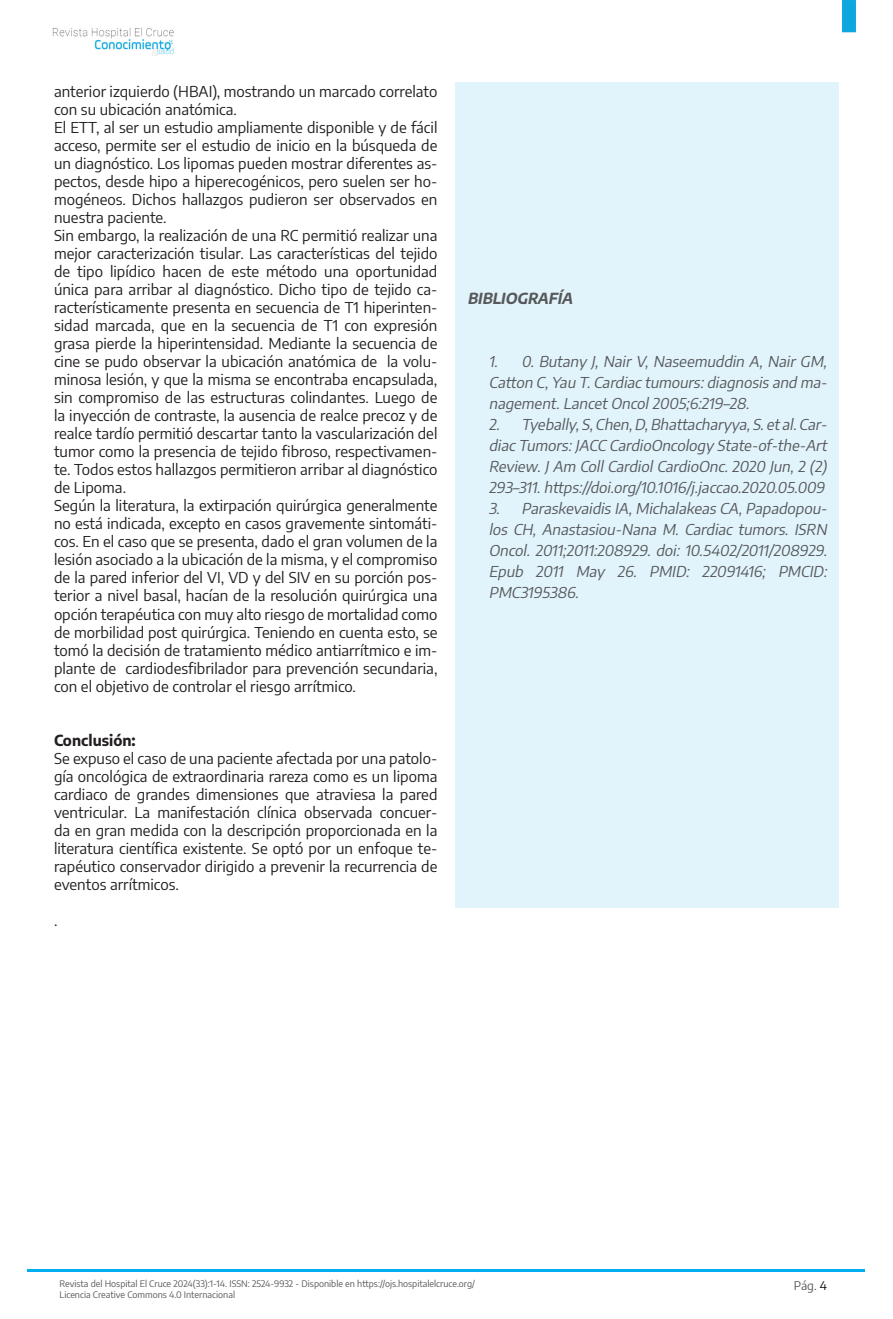
<style>
.page{position:relative;width:893px;height:1319px;background:#fff}
.page>*{position:absolute;margin:0;border:0;box-sizing:border-box;transform-origin:0 0}
.t1{font:15px/18px "Encode Sans";color:#231f20;text-align:justify}
.t2{font:italic 15px/21px "Encode Sans";color:#57585a;text-align:justify}
.t3{font:italic 700 15px "Encode Sans";color:#57585a}
.t4{font:700 15px "Encode Sans";color:#231f20}
.t5{font:12px "Encode Sans";color:#57585a}
.t6{font:9px/10.8px "Encode Sans";color:#57585a}
.s1{color:#0b090c}
</style>
<div class="page">
<hr style="left:28px;top:1269px;width:837px;height:2px;background:#00aeef">
<div style="left:842px;top:0;width:14px;height:32px;background:#0da7de"></div>
<img style="left:52px;top:27px;width:122px;height:29px">
<div style="left:455px;top:82px;width:384px;height:825px;background:#e1f4fc"></div>
<p class="t1" style="left:54px;top:82px;width:385px">anterior izquierdo (HBAI), mostrando un marcado correlato con su ubicación anatómica.</p>
<p class="t1" style="left:54px;top:118px;width:385px">El ETT, al ser un estudio ampliamente disponible y de fácil acceso, permite ser el estudio de inicio en la búsqueda de un diagnóstico. Los lipomas pueden mostrar diferentes as&shy;pectos, desde hipo a hiperecogénicos, pero suelen ser ho&shy;mogéneos. Dichos hallazgos pudieron ser observados en nuestra paciente.</p>
<p class="t1" style="left:54px;top:226px;width:385px">Sin embargo, la realización de una RC permitió realizar una mejor caracterización tisular. Las características del tejido de tipo lipídico hacen de este método una oportunidad única para arribar al diagnóstico. Dicho tipo de tejido ca&shy;racterísticamente presenta en secuencia de T1 hiperinten&shy;sidad marcada, que en la secuencia de T1 con expresión grasa pierde la hiperintensidad. Mediante la secuencia de cine se pudo observar la ubicación anatómica de la volu&shy;minosa lesión, y que la misma se encontraba encapsulada, sin compromiso de las estructuras colindantes. Luego de la inyección de contraste, la ausencia de realce precoz y de realce tardío permitió descartar tanto la vascularización del tumor como la presencia de tejido fibroso, respectivamen&shy;te. Todos estos hallazgos permitieron arribar al diagnóstico de Lipoma.</p>
<p class="t1" style="left:54px;top:496px;width:385px">Según la literatura, la extirpación quirúrgica generalmente no está indicada, excepto en casos gravemente sintomáti&shy;cos. En el caso que se presenta, dado el gran volumen de la lesión asociado a la ubicación de la misma, y el compromiso de la pared inferior del VI, VD y del SIV en su porción pos&shy;terior a nivel basal, hacían de la resolución quirúrgica una opción terapéutica con muy alto riesgo de mortalidad como de morbilidad post quirúrgica. Teniendo en cuenta esto, se tomó la decisión de tratamiento médico antiarrítmico e im&shy;plante de cardiodesfibrilador para prevención secundaria, con el objetivo de controlar el riesgo arrítmico.</p>
<p class="t4" style="left:54px;top:728px;width:83px">Conclusión:</p>
<p class="t1" style="left:54px;top:748px;width:385px">Se expuso el caso de una paciente afectada por una patolo&shy;gía oncológica de extraordinaria rareza como es un lipoma cardiaco de grandes dimensiones que atraviesa la pared ventricular. La manifestación clínica observada concuer&shy;da en gran medida con la descripción proporcionada en la literatura científica existente. Se optó por un enfoque te&shy;rapéutico conservador dirigido a prevenir la recurrencia de eventos arrítmicos.</p>
<p class="t1" style="left:54px;top:910px;width:5px">.</p>
<p class="t3" style="left:468px;top:287px;width:110px">BIBLIOGRAFÍA</p>
<p class="t2" style="left:489px;top:350px;width:343px">1. 0. Butany J, Nair V, Naseemuddin A, Nair GM, Catton C,Yau T.Cardiac tumours:diagnosis and ma&shy;nagement.LancetOncol2005;6:219–28.</p>
<p class="t2" style="left:489px;top:413px;width:343px">2. Tyebally,S,Chen,D,Bhattacharyya,S.etal.Car&shy;diac Tumors:JACC CardioOncology State-of-the-Art Review.J Am CollCardiolCardioOnc.2020 J un,2 (2)<br>293–311.https://doi.org/10.1016/j.jaccao.2020.05.009</p>
<p class="t2" style="left:489px;top:497px;width:343px">3. Paraskevaidis IA,Michalakeas CA,Papadopou&shy;los CH, Anastasiou-Nana M. Cardiac tumors. ISRN Oncol. 2011;2011:208929. doi: 10.5402/2011/208929.<br>Epub 2011 May 26. PMID: 22091416; PMCID:<br>PMC3195386.</p>
<p class="t6" style="left:60px;top:1277px;width:417px">Revista del Hospital El Cruce 2024(33):1-14. ISSN: 2524-9932 - Disponible en https://ojs.hospitalelcruce.org/<br>Licencia Creative Commons 4.0 Internacional</p>
<p class="t5" style="left:794px;top:1277px;width:34px">Pág. <span class="s1">4</span></p>
</div>
